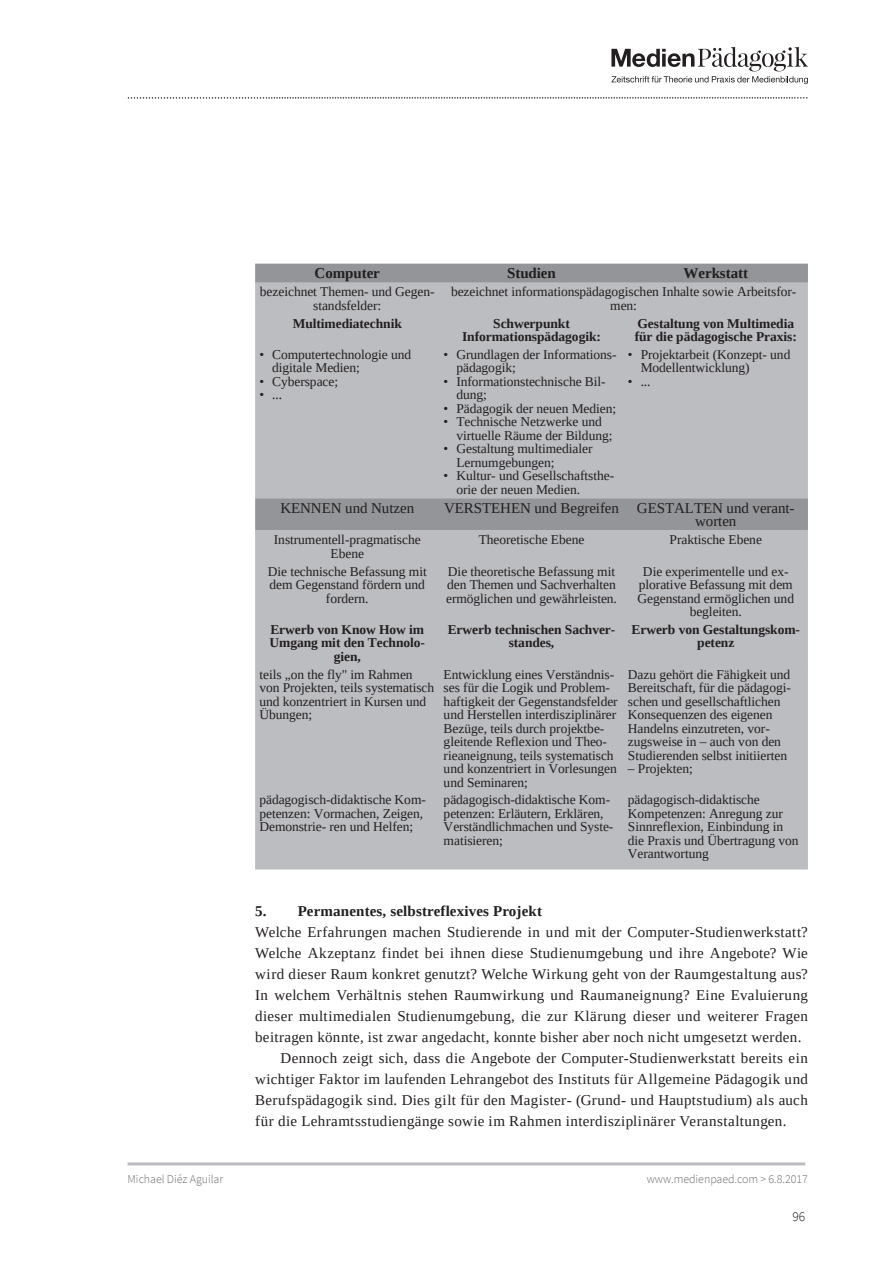
<style>
.page{position:relative;width:893px;height:1263px;background:#fff}
.page>*{position:absolute;margin:0;border:0;box-sizing:border-box;transform-origin:0 0}
.mp-text_ohne_Einzug{font:15px/21px "Liberation Serif";letter-spacing:.02em;color:#231f20;text-align:justify}
.mp-text{font:15px/21px "Liberation Serif";letter-spacing:.03em;color:#231f20;text-align:justify}
.mp-Tabelle{font:15px/13.5px "Liberation Serif";letter-spacing:-.005em;color:#231f20;text-align:center}
.mp-Titel2__de{font:700 15px "Liberation Serif";letter-spacing:.01em;color:#231f20}
.mp-Tabelle-2{font:700 15px "Liberation Serif";letter-spacing:-.005em;color:#231f20}
.mp-Tabelle-3{font:13.5px/13.5px "Liberation Serif";letter-spacing:-.005em;color:#231f20}
.mp-Tabelle-4{font:700 13.5px/13.5px "Liberation Serif";letter-spacing:-.005em;color:#231f20;text-align:center}
.t1{font:300 13.5px "Source Sans Pro";color:#231f20}
.t2{font:300 12px "Source Sans Pro";letter-spacing:-.005em;color:#6c6d70}
</style>
<div class="page">
<hr style="left:128px;top:1162px;width:677px;height:3px;background:#bcbdc0">
<svg style="left:611px;top:47px;width:197px;height:37px"></svg>
<svg style="left:128px;top:97px;width:679px;height:2px"></svg>
<div style="left:255px;top:264px;width:553px;height:19px;background:#939598"></div>
<div style="left:255px;top:283px;width:553px;height:586px;background:#bcbdc0"></div>
<p class="mp-Tabelle-2" style="left:315px;top:263px;width:67px">Computer</p>
<p class="mp-Tabelle-2" style="left:507px;top:263px;width:50px">Studien</p>
<p class="mp-Tabelle-2" style="left:684px;top:263px;width:66px">Werkstatt</p>
<p class="mp-Tabelle-3" style="left:260px;top:285px;width:176px;text-align:center">bezeichnet Themen- und Gegen&shy;standsfelder:</p>
<p class="mp-Tabelle-3" style="left:451px;top:285px;width:347px;text-align:center">bezeichnet informationspädagogischen Inhalte sowie Arbeitsfor&shy;men:</p>
<p class="mp-Tabelle-4" style="left:293px;top:316px;width:111px">Multimediatechnik</p>
<p class="mp-Tabelle-4" style="left:493px;top:316px;width:78px">Schwerpunkt</p>
<p class="mp-Tabelle-4" style="left:462px;top:330px;width:140px">Informationspädagogik:</p>
<p class="mp-Tabelle-4" style="left:635px;top:316px;width:164px;text-align:left">Gestaltung von Multimedia für die pädagogische Praxis:</p>
<p class="mp-Tabelle-3" style="left:272px;top:348px;width:141px;text-indent:-13px">• Computertechnologie und digitale Medien;</p>
<p class="mp-Tabelle-3" style="left:259px;top:375px;width:80px">• Cyberspace;</p>
<p class="mp-Tabelle-3" style="left:259px;top:388px;width:24px">• ...</p>
<p class="mp-Tabelle-3" style="left:456px;top:348px;width:162px;text-indent:-13px">• Grundlagen der Informations&shy;pädagogik;</p>
<p class="mp-Tabelle-3" style="left:456px;top:375px;width:151px;text-indent:-13px">• Informationstechnische Bil&shy;dung;</p>
<p class="mp-Tabelle-3" style="left:444px;top:402px;width:174px">• Pädagogik der neuen Medien;</p>
<p class="mp-Tabelle-3" style="left:456px;top:415px;width:158px;text-indent:-13px">• Technische Netzwerke und virtuelle Räume der Bildung;</p>
<p class="mp-Tabelle-3" style="left:456px;top:442px;width:138px;text-indent:-13px">• Gestaltung multimedialer<br>Lernumgebungen;</p>
<p class="mp-Tabelle-3" style="left:456px;top:469px;width:159px;text-indent:-13px">• Kultur- und Gesellschaftsthe&shy;orie der neuen Medien.</p>
<p class="mp-Tabelle-3" style="left:641px;top:348px;width:151px;text-indent:-13px">• Projektarbeit (Konzept- und<br>Modellentwicklung)</p>
<p class="mp-Tabelle-3" style="left:628px;top:375px;width:24px">• ...</p>
<p class="mp-Tabelle" style="left:280px;top:501px;width:135px">KENNEN und Nutzen</p>
<p class="mp-Tabelle" style="left:444px;top:501px;width:176px">VERSTEHEN und Begreifen</p>
<p class="mp-Tabelle" style="left:637px;top:501px;width:159px">GESTALTEN und verant&shy;worten</p>
<p class="mp-Tabelle-3" style="left:274px;top:533px;width:148px;text-align:center">Instrumentell-pragmatische<br>Ebene</p>
<p class="mp-Tabelle-3" style="left:479px;top:533px;width:107px">Theoretische Ebene</p>
<p class="mp-Tabelle-3" style="left:670px;top:533px;width:94px">Praktische Ebene</p>
<p class="mp-Tabelle-3" style="left:268px;top:564px;width:161px;text-align:center">Die technische Befassung mit dem Gegenstand fördern und fordern.</p>
<p class="mp-Tabelle-3" style="left:446px;top:564px;width:172px">Die theoretische Befassung mit den Themen und Sachverhalten ermöglichen und gewährleisten.</p>
<p class="mp-Tabelle-3" style="left:637px;top:564px;width:158px;text-align:center">Die experimentelle und ex&shy;plorative Befassung mit dem<br>Gegenstand ermöglichen und begleiten.</p>
<p class="mp-Tabelle-4" style="left:269px;top:622px;width:157px">Erwerb von Know How im<br>Umgang mit den Technolo&shy;gien,</p>
<p class="mp-Tabelle-4" style="left:448px;top:622px;width:169px">Erwerb technischen Sachver&shy;standes,</p>
<p class="mp-Tabelle-4" style="left:631px;top:622px;width:170px">Erwerb von Gestaltungskom&shy;petenz</p>
<p class="mp-Tabelle-3" style="left:259px;top:667px;width:176px">teils „on the fly" im Rahmen von Projekten, teils systematisch und konzentriert in Kursen und<br>Übungen;</p>
<p class="mp-Tabelle-3" style="left:444px;top:667px;width:176px">Entwicklung eines Verständnis&shy;ses für die Logik und Problem&shy;haftigkeit der Gegenstandsfelder und Herstellen interdisziplinärer<br>Bezüge, teils durch projektbe&shy;gleitende Reflexion und Theo&shy;rieaneignung, teils systematisch und konzentriert in Vorlesungen und Seminaren;</p>
<p class="mp-Tabelle-3" style="left:628px;top:667px;width:164px">Dazu gehört die Fähigkeit und<br>Bereitschaft, für die pädagogi&shy;schen und gesellschaftlichen<br>Konsequenzen des eigenen<br>Handelns einzutreten, vor&shy;zugsweise in – auch von den<br>Studierenden selbst initiierten</p>
<p class="mp-Tabelle-3" style="left:628px;top:762px;width:66px">– Projekten;</p>
<p class="mp-Tabelle-3" style="left:259px;top:793px;width:168px">pädagogisch-didaktische Kom&shy;petenzen: Vormachen, Zeigen,<br>Demonstrie- ren und Helfen;</p>
<p class="mp-Tabelle-3" style="left:444px;top:793px;width:171px">pädagogisch-didaktische Kom&shy;petenzen: Erläutern, Erklären,<br>Verständlichmachen und Syste&shy;matisieren;</p>
<p class="mp-Tabelle-3" style="left:628px;top:793px;width:172px">pädagogisch-didaktische<br>Kompetenzen: Anregung zur<br>Sinnreflexion, Einbindung in die Praxis und Übertragung von<br>Verantwortung</p>
<h2 class="mp-Titel2__de" style="left:255px;top:901px;width:288px">5. Permanentes, selbstreflexives Projekt</h2>
<p class="mp-text_ohne_Einzug" style="left:255px;top:921px;width:554px">Welche Erfahrungen machen Studierende in und mit der Computer-Studienwerkstatt?<br>Welche Akzeptanz findet bei ihnen diese Studienumgebung und ihre Angebote? Wie wird dieser Raum konkret genutzt? Welche Wirkung geht von der Raumgestaltung aus?<br>In welchem Verhältnis stehen Raumwirkung und Raumaneignung? Eine Evaluierung dieser multimedialen Studienumgebung, die zur Klärung dieser und weiterer Fragen beitragen könnte, ist zwar angedacht, konnte bisher aber noch nicht umgesetzt werden.</p>
<p class="mp-text" style="left:255px;top:1047px;width:554px;text-indent:26px">Dennoch zeigt sich, dass die Angebote der Computer-Studienwerkstatt bereits ein wichtiger Faktor im laufenden Lehrangebot des Instituts für Allgemeine Pädagogik und Berufspädagogik sind. Dies gilt für den Magister- (Grund- und Hauptstudium) als auch für die Lehramtsstudiengänge sowie im Rahmen interdisziplinärer Veranstaltungen.</p>
<p class="t2" style="left:128px;top:1171px;width:97px">Michael Diéz Aguilar</p>
<p class="t2" style="left:647px;top:1171px;width:163px">www.medienpaed.com &gt; 6.8.2017</p>
<p class="t1" style="left:792px;top:1208px;width:14px">96</p>
</div>
